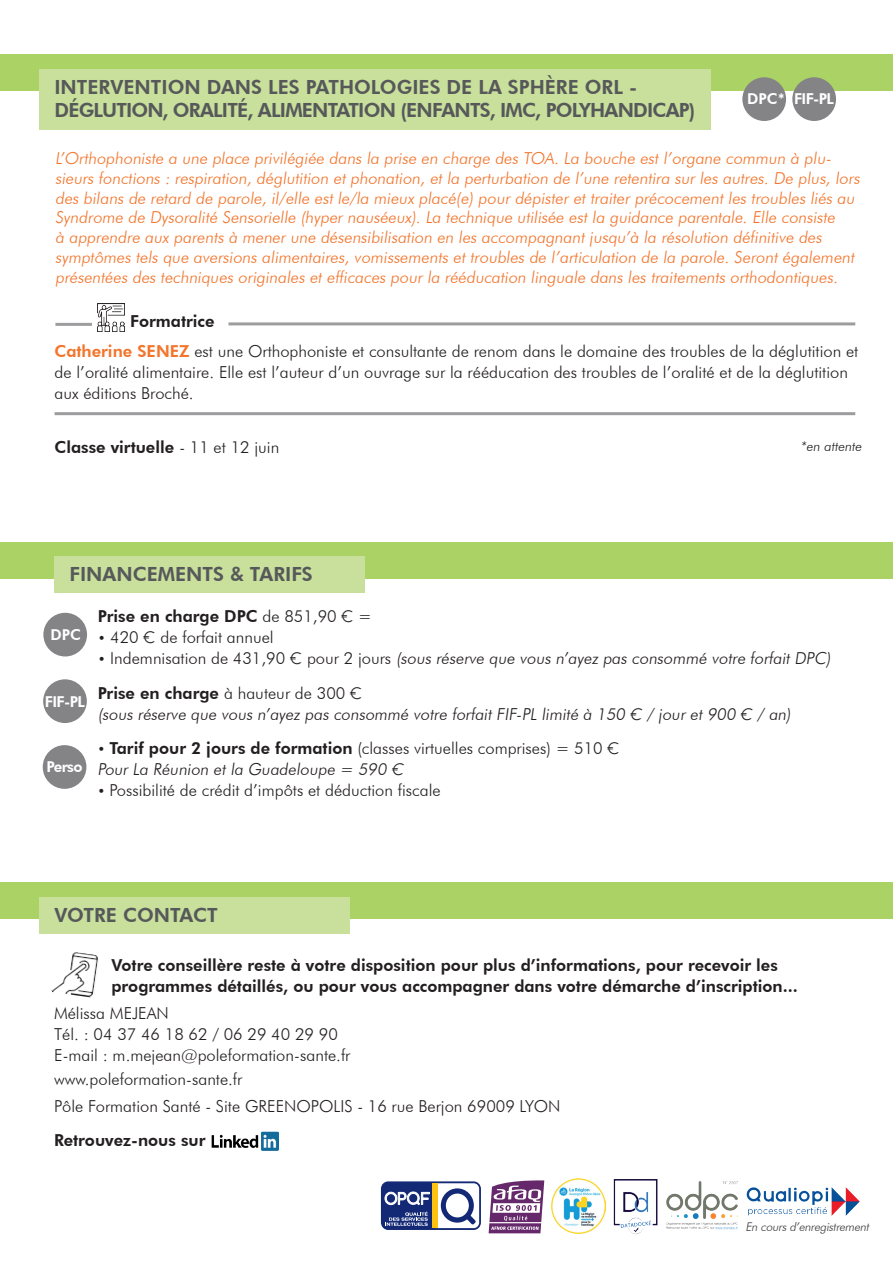
<style>
.page{position:relative;width:893px;height:1263px;background:#fff}
.page>*{position:absolute;margin:0;border:0;box-sizing:border-box;transform-origin:0 0}
.t1{font:800 19.5px/23.4px "Futura BT";letter-spacing:-.04em;color:#57585a}
.t2{font:800 19.5px "Futura BT";color:#57585a}
.t3{font:300 16.5px/21px "Futura BT";color:#231f20}
.t4{font:300 16.5px/19.8px "Futura BT";color:#f3752c}
.t5{font:800 16.5px/21px "Futura BT";color:#231f20}
.t6{font:800 15px "Futura BT";letter-spacing:-.04em;color:#fff}
.t7{font:300 13.5px "Futura BT";color:#231f20}
.t8{font:italic 300 12px "Futura BT";color:#3e3e3f}
.s1{font-weight:800;color:#f3752c}
.s2{font-weight:300}
.s3{font-family:"Aquawax";font-weight:300}
.s4{font-size:13.5px}
.s5{font-family:"Aquawax"}
.s6{font-weight:800}
</style>
<div class="page">
<div style="left:0;top:54px;width:893px;height:37px;background:#abd264"></div>
<div style="left:39px;top:69px;width:671px;height:60px;background:#c8e09c"></div>
<img style="left:97px;top:304px;width:28px;height:27px">
<div style="left:742px;top:77px;width:44px;height:44px;background:#848487;border-radius:50%"></div>
<div style="left:792px;top:77px;width:44px;height:44px;background:#848487;border-radius:50%"></div>
<hr style="left:228px;top:322px;width:627px;height:3px;background:#9d9d9f">
<hr style="left:55px;top:323px;width:37px;height:3px;background:#9d9d9f">
<hr style="left:55px;top:412px;width:800px;height:3px;background:#9d9d9f">
<div style="left:0;top:542px;width:893px;height:37px;background:#abd264"></div>
<div style="left:54px;top:557px;width:311px;height:36px;background:#c8e09c"></div>
<div style="left:43px;top:613px;width:44px;height:43px;background:#848487;border-radius:50%"></div>
<div style="left:43px;top:679px;width:44px;height:44px;background:#848487;border-radius:50%"></div>
<div style="left:43px;top:745px;width:43px;height:44px;background:#848487;border-radius:50%"></div>
<div style="left:0;top:882px;width:893px;height:37px;background:#abd264"></div>
<div style="left:39px;top:897px;width:311px;height:36px;background:#c8e09c"></div>
<svg style="left:381px;top:1181px;width:100px;height:49px"></svg>
<svg style="left:383px;top:1183px;width:96px;height:45px"></svg>
<svg style="left:489px;top:1180px;width:55px;height:53px"></svg>
<hr style="left:489px;top:1222px;width:52px;height:1px;background:#fff">
<img style="left:613px;top:1179px;width:45px;height:56px">
<img style="left:666px;top:1181px;width:72px;height:49px">
<img style="left:551px;top:1179px;width:54px;height:54px">
<img style="left:746px;top:1187px;width:114px;height:29px">
<img style="left:51px;top:952px;width:47px;height:46px">
<img style="left:211px;top:1131px;width:68px;height:19px">
<p class="t1" style="left:54px;top:75px;width:642px">INTERVENTION DANS LES PATHOLOGIES DE LA SPHÈRE ORL -<br>DÉGLUTION, ORALITÉ, ALIMENTATION (ENFANTS, IMC, POLYHANDICAP)</p>
<p class="t6" style="left:747px;top:90px;width:88px">DPC* FIF-PL</p>
<p class="t4" style="left:55px;top:148px;width:809px">L’Orthophoniste a une place privilégiée dans la prise en charge des TOA. La bouche est l’organe commun à plu&shy;sieurs fonctions : respiration, déglutition et phonation, et la perturbation de l’une retentira sur les autres. De plus, lors des bilans de retard de parole, il/elle est le/la mieux placé(e) pour dépister et traiter précocement les troubles liés au Syndrome de Dysoralité Sensorielle (hyper nauséeux). La technique utilisée est la guidance parentale. Elle consiste<br>à apprendre aux parents à mener une désensibilisation en les accompagnant jusqu’à la résolution définitive des symptômes tels que aversions alimentaires, vomissements et troubles de l’articulation de la parole. Seront également présentées des techniques originales et efficaces pour la rééducation linguale dans les traitements orthodontiques.</p>
<p class="t5" style="left:130px;top:310px;width:86px">Formatrice</p>
<p class="t3" style="left:55px;top:340px;width:805px"><span class="s1">Catherine SENEZ</span> est une Orthophoniste et consultante de renom dans le domaine des troubles de la déglutition et de l’oralité alimentaire. Elle est l’auteur d’un ouvrage sur la rééducation des troubles de l’oralité et de la déglutition aux éditions Broché.</p>
<p class="t5" style="left:55px;top:437px;width:226px">Classe virtuelle <span class="s2">- 11 et 12 juin</span></p>
<p class="t7" style="left:800px;top:438px;width:65px">*en attente</p>
<p class="t2" style="left:70px;top:563px;width:245px">FINANCEMENTS &amp; TARIFS</p>
<p class="t5" style="left:98px;top:605px;width:275px">Prise en charge DPC <span class="s2">de 851,90</span> <span class="s3">€</span> <span class="s2">=</span></p>
<p class="t3" style="left:98px;top:626px;width:177px"><span class="s4">•</span> 420 <span class="s5">€</span> de forfait annuel</p>
<p class="t3" style="left:98px;top:647px;width:737px"><span class="s4">•</span> I n d e m n i sa ti o n d e 4 3 1 , 9 0 <span class="s5">€</span> p o u r 2 j o u rs (sous réserve que vous n’ayez pas consommé votre forfait DPC)</p>
<p class="t6" style="left:50px;top:625px;width:32px">DPC</p>
<p class="t6" style="left:45px;top:692px;width:41px">FIF-PL</p>
<p class="t6" style="left:47px;top:758px;width:38px">Perso</p>
<p class="t3" style="left:98px;top:682px;width:697px"><span class="s6">Prise en charge</span> à hauteur de 300 <span class="s5">€<br></span>(sous réserve que vous n’ayez pas consommé votre forfait FIF-PL limité à 150 <span class="s5">€</span> / jour et 900 <span class="s5">€</span> / an)</p>
<p class="t3" style="left:97px;top:738px;width:523px"><span class="s4">•</span> <span class="s6">Tarif pour 2 jours de formation</span> (classes virtuelles comprises) = 510 <span class="s5">€<br></span>Pour La Réunion et la Guadeloupe = 590 <span class="s5">€</span></p>
<p class="t3" style="left:97px;top:780px;width:345px"><span class="s4">•</span> Possibilité de crédit d’impôts et déduction fiscale</p>
<p class="t2" style="left:54px;top:903px;width:165px">VOTRE CONTACT</p>
<p class="t5" style="left:111px;top:955px;width:688px">Votre conseillère reste à votre disposition pour plus d’informations, pour recevoir les programmes détaillés, ou pour vous accompagner dans votre démarche d’inscription...</p>
<p class="t3" style="left:54px;top:1002px;width:298px">Mélissa MEJEAN<br>Tél. : 04 37 46 18 62 / 06 29 40 29 90<br>E-mail : m.mejean@poleformation-sante.fr</p>
<p class="t3" style="left:54px;top:1065px;width:508px;line-height:27px">www.poleformation-sante.fr<br>Pôle Formation Santé - Site GREENOPOLIS - 16 rue Berjon 69009 LYON</p>
<p class="t5" style="left:54px;top:1130px;width:153px">Retrouvez-nous sur</p>
<p class="t8" style="left:745px;top:1219px;width:128px">En coursd’enregistrement</p>
</div>
